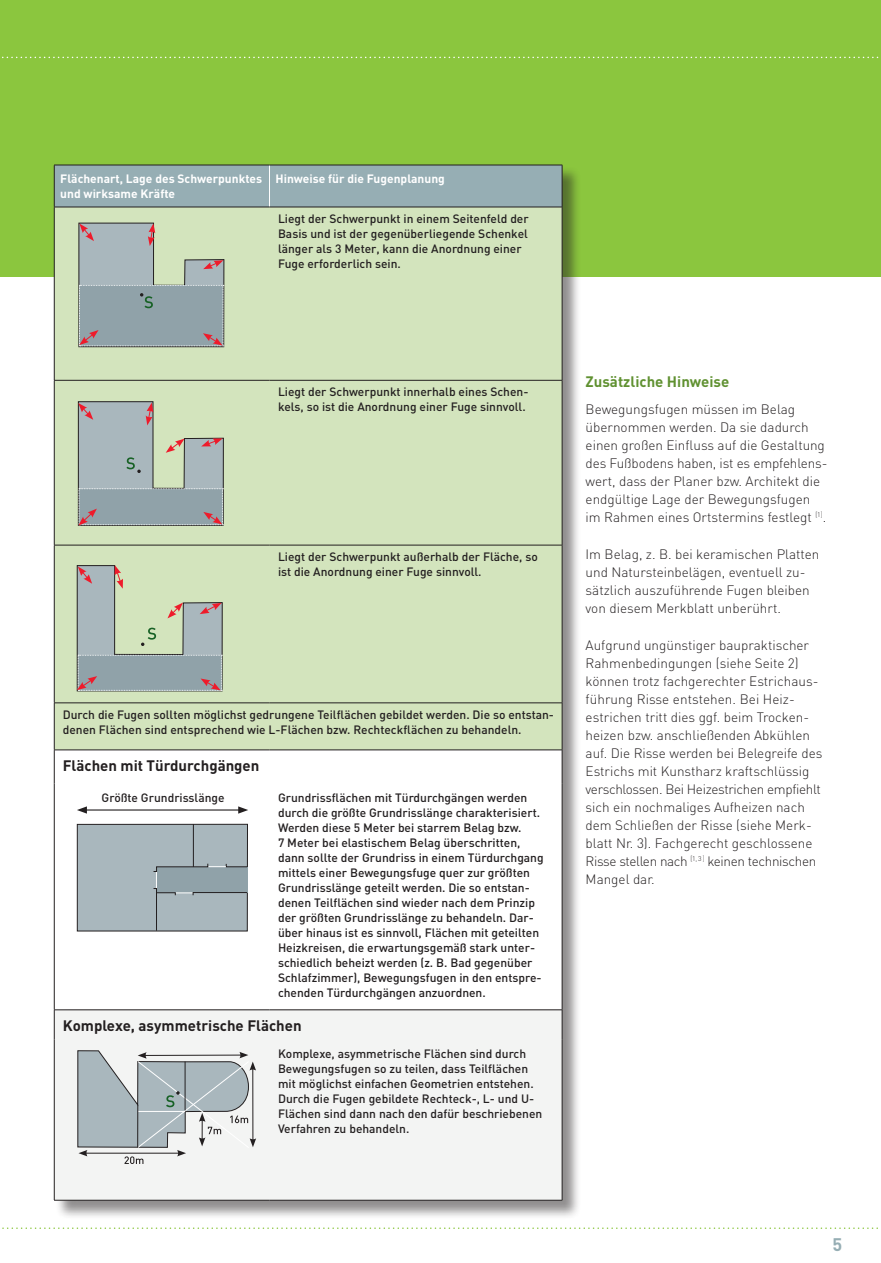
<style>
.page{position:relative;width:881px;height:1263px;background:#fff}
.page>*{position:absolute;margin:0;border:0;box-sizing:border-box;transform-origin:0 0}
.t1{font:700 18px "DIN";color:#96aeb4}
.t2{font:700 15px "DIN";color:#231f20}
.t3{font:700 15px "DIN";color:#609131}
.t4{font:300 13.5px/18px "DIN";color:#231f20}
.t5{font:500 12px/15px "DIN";color:#231f20}
.t6{font:700 12px/15px "DIN";color:#fff}
</style>
<div class="page">
<svg style="left:2px;top:1227px;width:876px;height:2px"></svg>
<div style="left:0;top:0;width:880px;height:276px;background:#8bc63e"></div>
<svg style="left:2px;top:57px;width:879px;height:2px"></svg>
<div style="left:55px;top:166px;width:526px;height:1054px;background:#231f20;opacity:.5"></div>
<div style="left:55px;top:166px;width:506px;height:41px;background:#96aeb4"></div>
<div style="left:55px;top:208px;width:506px;height:542px;background:#d3e4bd"></div>
<svg style="left:55px;top:751px;width:506px;height:258px"></svg>
<div style="left:55px;top:1010px;width:506px;height:190px;background:#f3f4f3"></div>
<hr style="left:269px;top:165px;width:1px;height:42px;background:#fff">
<hr style="left:54px;top:165px;width:215px;height:1px;background:#231f20">
<hr style="left:54px;top:165px;width:1px;height:42px;background:#231f20">
<hr style="left:269px;top:165px;width:293px;height:1px;background:#231f20">
<hr style="left:561px;top:165px;width:1px;height:42px;background:#231f20">
<hr style="left:54px;top:207px;width:1px;height:173px;background:#231f20">
<hr style="left:561px;top:207px;width:1px;height:173px;background:#231f20">
<hr style="left:54px;top:380px;width:1px;height:165px;background:#231f20">
<hr style="left:561px;top:380px;width:1px;height:165px;background:#231f20">
<hr style="left:54px;top:545px;width:1px;height:158px;background:#231f20">
<hr style="left:561px;top:545px;width:1px;height:158px;background:#231f20">
<hr style="left:54px;top:703px;width:1px;height:47px;background:#231f20">
<hr style="left:561px;top:703px;width:1px;height:47px;background:#231f20">
<hr style="left:54px;top:750px;width:1px;height:34px;background:#231f20">
<hr style="left:561px;top:750px;width:1px;height:34px;background:#231f20">
<hr style="left:54px;top:784px;width:1px;height:225px;background:#231f20">
<hr style="left:561px;top:784px;width:1px;height:225px;background:#231f20">
<svg style="left:54px;top:1010px;width:1px;height:29px"></svg>
<svg style="left:561px;top:1010px;width:1px;height:29px"></svg>
<hr style="left:54px;top:1039px;width:1px;height:161px;background:#231f20">
<hr style="left:561px;top:1039px;width:1px;height:161px;background:#231f20">
<hr style="left:54px;top:1200px;width:215px;height:1px;background:#231f20">
<hr style="left:269px;top:1200px;width:293px;height:1px;background:#231f20">
<hr style="left:54px;top:207px;width:215px;height:1px;background:#231f20">
<hr style="left:269px;top:207px;width:293px;height:1px;background:#231f20">
<hr style="left:54px;top:1009px;width:215px;height:1px;background:#231f20">
<hr style="left:269px;top:1009px;width:293px;height:1px;background:#231f20">
<hr style="left:54px;top:703px;width:215px;height:1px;background:#231f20">
<hr style="left:269px;top:703px;width:293px;height:1px;background:#231f20">
<hr style="left:54px;top:750px;width:215px;height:1px;background:#231f20">
<hr style="left:269px;top:750px;width:293px;height:1px;background:#231f20">
<hr style="left:54px;top:545px;width:215px;height:1px;background:#231f20">
<hr style="left:269px;top:545px;width:293px;height:1px;background:#231f20">
<hr style="left:54px;top:380px;width:215px;height:1px;background:#231f20">
<hr style="left:269px;top:380px;width:293px;height:1px;background:#231f20">
<hr style="left:84px;top:809px;width:156px;height:1px;background:#231f20">
<svg style="left:77px;top:806px;width:10px;height:8px"></svg>
<svg style="left:238px;top:806px;width:10px;height:8px"></svg>
<svg style="left:78px;top:222px;width:146px;height:125px;background:#a4b0ad"></svg>
<svg style="left:78px;top:401px;width:146px;height:125px;background:#a8b3af"></svg>
<svg style="left:76px;top:565px;width:147px;height:127px;background:#b1bcb0"></svg>
<div style="left:77px;top:824px;width:170px;height:107px;background:#a9b7bd"></div>
<div style="left:77px;top:824px;width:171px;height:107px;border:1px solid #231f20"></div>
<svg style="left:153px;top:863px;width:95px;height:68px"></svg>
<hr style="left:193px;top:824px;width:1px;height:43px;background:#231f20">
<svg style="left:77px;top:1050px;width:179px;height:114px"></svg>
<p class="t6" style="left:60px;top:171px;width:203px">Flächenart, Lage des Schwerpunktes und wirksame Kräfte</p>
<p class="t6" style="left:275px;top:171px;width:171px">Hinweise für die Fugenplanung</p>
<p class="t5" style="left:278px;top:211px;width:252px">Liegt der Schwerpunkt in einem Seitenfeld der Basis und ist der gegenüberliegende Schenkel länger als 3 Meter, kann die Anordnung einer Fuge erforderlich sein.</p>
<p class="t5" style="left:278px;top:384px;width:252px">Liegt der Schwerpunkt innerhalb eines Schen&shy;kels, so ist die Anordnung einer Fuge sinnvoll.</p>
<p class="t5" style="left:278px;top:549px;width:261px">Liegt der Schwerpunkt außerhalb der Fläche, so ist die Anordnung einer Fuge sinnvoll.</p>
<p class="t5" style="left:63px;top:706px;width:492px">Durch die Fugen sollten möglichst gedrungene Teilflächen gebildet werden. Die so entstan&shy;denen Flächen sind entsprechend wie L-Flächen bzw. Rechteckflächen zu behandeln.</p>
<p class="t2" style="left:63px;top:756px;width:198px">Flächen mit Türdurchgängen</p>
<p class="t5" style="left:102px;top:790px;width:124px">Größte Grundrisslänge</p>
<p class="t5" style="left:278px;top:790px;width:267px">Grundrissflächen mit Türdurchgängen werden durch die größte Grundrisslänge charakterisiert.<br>Werden diese 5 Meter bei starrem Belag bzw.<br>7 Meter bei elastischem Belag überschritten, dann sollte der Grundriss in einem Türdurchgang mittels einer Bewegungsfuge quer zur größten Grundrisslänge geteilt werden. Die so entstan&shy;denen Teilflächen sind wieder nach dem Prinzip der größten Grundrisslänge zu behandeln. Dar&shy;über hinaus ist es sinnvoll, Flächen mit geteilten Heizkreisen, die erwartungsgemäß stark unter&shy;schiedlich beheizt werden (z. B. Bad gegenüber Schlafzimmer), Bewegungsfugen in den entspre&shy;chenden Türdurchgängen anzuordnen.</p>
<p class="t2" style="left:63px;top:1015px;width:240px">Komplexe, asymmetrische Flächen</p>
<p class="t5" style="left:278px;top:1045px;width:266px">Komplexe, asymmetrische Flächen sind durch Bewegungsfugen so zu teilen, dass Teilflächen mit möglichst einfachen Geometrien entstehen.<br>Durch die Fugen gebildete Rechteck-, L- und U-Flächen sind dann nach den dafür beschriebenen Verfahren zu behandeln.</p>
<p class="t3" style="left:585px;top:371px;width:145px">Zusätzliche Hinweise</p>
<p class="t4" style="left:585px;top:400px;width:242px">Bewegungsfugen müssen im Belag übernommen werden. Da sie dadurch einen großen Einfluss auf die Gestaltung des Fußbodens haben, ist es empfehlens&shy;wert, dass der Planer bzw. Architekt die endgültige Lage der Bewegungsfugen im Rahmen eines Ortstermins festlegt <sup>[1]</sup>.</p>
<p class="t4" style="left:585px;top:545px;width:235px">Im Belag, z. B. bei keramischen Platten und Natursteinbelägen, eventuell zu&shy;sätzlich auszuführende Fugen bleiben von diesem Merkblatt unberührt.</p>
<p class="t4" style="left:585px;top:636px;width:238px">Aufgrund ungünstiger baupraktischer Rahmenbedingungen (siehe Seite 2) können trotz fachgerechter Estrichaus&shy;führung Risse entstehen. Bei Heiz&shy;estrichen tritt dies ggf. beim Trocken&shy;heizen bzw. anschließenden Abkühlen auf. Die Risse werden bei Belegreife des Estrichs mit Kunstharz kraftschlüssig verschlossen. Bei Heizestrichen empfiehlt sich ein nochmaliges Aufheizen nach dem Schließen der Risse (siehe Merk&shy;blatt Nr. 3). Fachgerecht geschlossene Risse stellen nach <sup>[1,</sup> <sup>3</sup> <sup>]</sup> keinen technischen Mangel dar.</p>
<h1 class="t1" style="left:832px;top:1233px;width:11px">5</h1>
</div>
